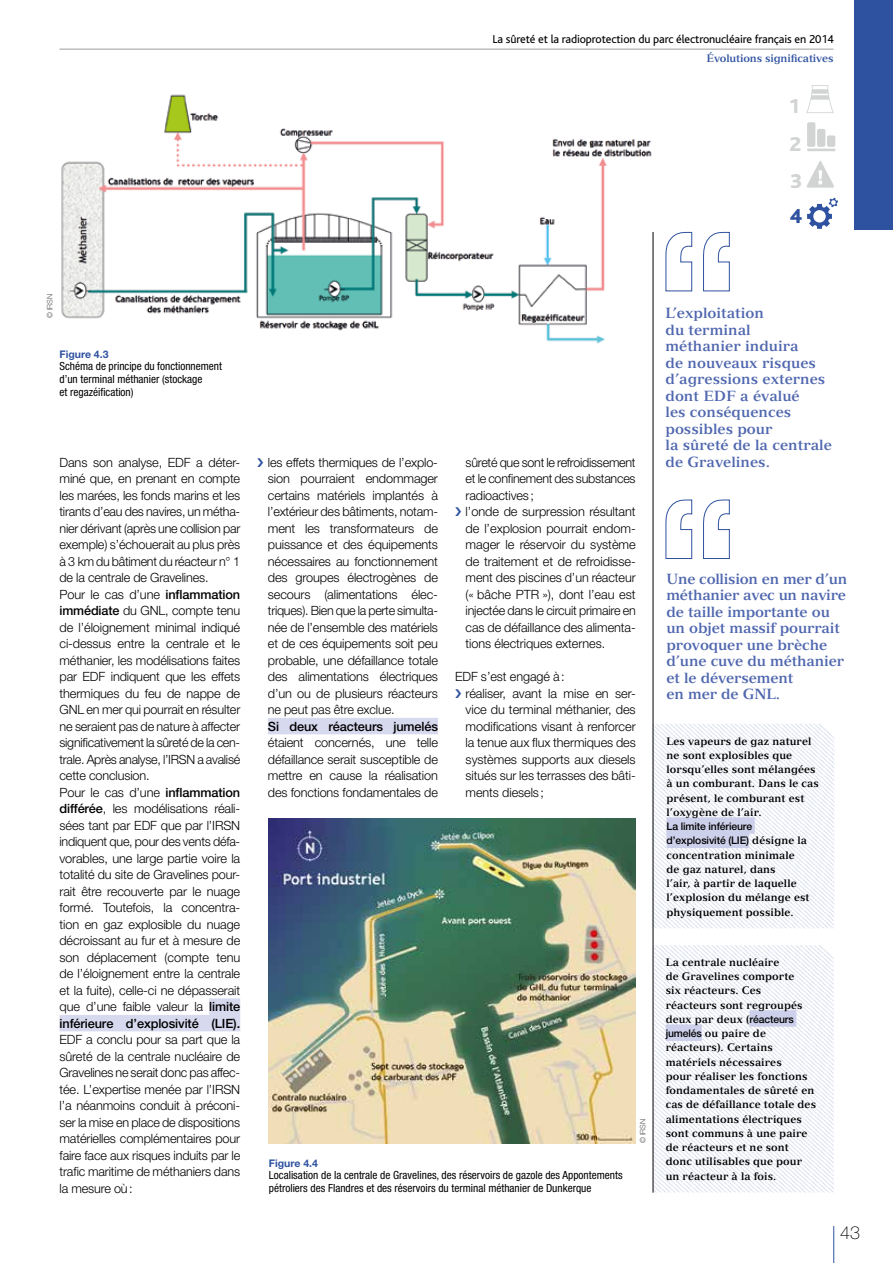
<style>
.page{position:relative;width:893px;height:1263px;background:#fff}
.page>*{position:absolute;margin:0;border:0;box-sizing:border-box;transform-origin:0 0}
.t1{font:800 21px "Bliss";color:#d2d4d4}
.t2{font:800 21px "Bliss";color:#2f52a0}
.t3{font:100 18px "Helvetica Neue LT Std";color:#000}
.t4{font:700 14.25px/16.5px "Versailles LT Com";color:#5067af}
.t5{font:300 12.75px/16.5px "Helvetica Neue LT Std";letter-spacing:-.01em;color:#000}
.t6{font:500 12.75px "Helvetica Neue LT Std";letter-spacing:-.01em;color:#000}
.t7{font:12px "Bliss";letter-spacing:-.01em;color:#000}
.t8{font:condensed 11.25px/12.8px "Helvetica Neue LT Std";color:#000}
.t9{font:700 10.5px/14.2px "Versailles LT Com";letter-spacing:.01em;color:#000}
.t10{font:500 10.5px/14.2px "Helvetica Neue LT Std";letter-spacing:-.01em;color:#000}
.t11{font:700 10.5px "Versailles LT Com";letter-spacing:-.015em;color:#2f52a0}
.t12{font:700 10.5px "Helvetica Neue LT Std";color:#2f52a0}
.t13{font:300 7.5px "Helvetica Neue LT Std";letter-spacing:-.005em;color:#575756}
.s1{font-weight:500}
.s2{font-family:"Versailles LT Com";font-weight:700}
.s3{font-family:"Helvetica Neue LT Std";font-weight:500}
</style>
<div class="page">
<hr style="left:60px;top:49px;width:773px;height:1px;background:#9d9d9c">
<hr style="left:833px;top:1226px;width:1px;height:37px;background:#2f52a0">
<svg style="left:807px;top:198px;width:31px;height:31px"></svg>
<svg style="left:806px;top:85px;width:28px;height:28px"></svg>
<div style="left:807px;top:122px;width:8px;height:25px;background:#d2d4d4;border-radius:2px"></div>
<div style="left:817px;top:129px;width:8px;height:18px;background:#d2d4d4;border-radius:2px"></div>
<div style="left:827px;top:135px;width:8px;height:12px;background:#d2d4d4;border-radius:2px"></div>
<hr style="left:807px;top:149px;width:28px;height:2px;background:#d2d4d4">
<svg style="left:806px;top:160px;width:28px;height:28px"></svg>
<div style="left:855px;top:0;width:38px;height:230px;background:#2f52a0"></div>
<img style="left:61px;top:94px;width:592px;height:255px">
<img style="left:652px;top:724px;width:182px;height:204px">
<img style="left:654px;top:945px;width:180px;height:247px">
<hr style="left:653px;top:232px;width:1px;height:961px;background:#000">
<svg style="left:665px;top:231px;width:65px;height:61px"></svg>
<svg style="left:665px;top:499px;width:65px;height:60px"></svg>
<div style="left:209px;top:998px;width:31px;height:17px;background:#d7d9ee"></div>
<div style="left:60px;top:1015px;width:180px;height:16px;background:#d7d9ee"></div>
<div style="left:268px;top:718px;width:170px;height:16px;background:#d7d9ee"></div>
<div style="left:666px;top:817px;width:89px;height:17px;background:#cdd0ea"></div>
<div style="left:666px;top:831px;width:83px;height:17px;background:#cdd0ea"></div>
<div style="left:749px;top:1010px;width:47px;height:17px;background:#cdd0ea"></div>
<div style="left:666px;top:1024px;width:36px;height:17px;background:#cdd0ea"></div>
<img style="left:269px;top:819px;width:367px;height:324px">
<p class="t7" style="left:492px;top:33px;width:343px">La sûreté et la radioprotection du parc électronucléaire français en 2014</p>
<p class="t11" style="left:706px;top:52px;width:129px">Évolutions significatives</p>
<h1 class="t1" style="left:789px;top:95px;width:13px">1</h1>
<h1 class="t1" style="left:789px;top:134px;width:13px">2</h1>
<h1 class="t1" style="left:790px;top:171px;width:13px">3</h1>
<p class="t13" style="left:45px;top:318px;width:26px;rotate:-90deg">© IRSN</p>
<p class="t12" style="left:60px;top:347px;width:51px">Figure 4.3</p>
<p class="t8" style="left:60px;top:360px;width:164px">Schéma de principe du fonctionnement d’un terminal méthanier (stockage<br>et regazéification)</p>
<h1 class="t2" style="left:790px;top:206px;width:13px">4</h1>
<p class="t4" style="left:665px;top:305px;width:168px">L’exploitation<br>du terminal<br>méthanier induira<br>de nouveaux risques d’agressions externes dont EDF a évalué<br>les conséquences possibles pour<br>la sûreté de la centrale</p>
<p class="t5" style="left:60px;top:453px;width:182px">Dans son analyse, EDF a déter-</p>
<p class="t4" style="left:665px;top:453px;width:106px">de Gravelines.</p>
<p class="t5" style="left:60px;top:470px;width:182px">miné que, en prenant en compte les marées, les fonds marins et les tirants d’eau des navires, un métha&shy;nier dérivant (après une collision par exemple) s’échouerait au plus près à 3 km du bâtiment du réacteur n° 1 de la centrale de Gravelines.<br>Pour le cas d’une <span class="s1">inflammation immédiate</span> du GNL, compte tenu de l’éloignement minimal indiqué ci-dessus entre la centrale et le méthanier, les modélisations faites par EDF indiquent que les effets thermiques du feu de nappe de GNL en mer qui pourrait en résulter ne seraient pas de nature à affecter significativement la sûreté de la cen&shy;trale. Après analyse, l’IRSN a avalisé cette conclusion.<br>Pour le cas d’une <span class="s1">inflammation différée</span>, les modélisations réali&shy;sées tant par EDF que par l’IRSN indiquent que, pour des vents défa&shy;vorables, une large partie voire la totalité du site de Gravelines pour&shy;rait être recouverte par le nuage formé. Toutefois, la concentra&shy;tion en gaz explosible du nuage décroissant au fur et à mesure de son déplacement (compte tenu de l’éloignement entre la centrale et la fuite), celle-ci ne dépasserait que d’une faible valeur la <span class="s1">limite inférieure d’explosivité (LIE).</span></p>
<p class="t5" style="left:60px;top:1031px;width:182px;text-align:justify">EDF a conclu pour sa part que la sûreté de la centrale nucléaire de Gravelines ne serait donc pas affec&shy;tée. L’expertise menée par l’IRSN l’a néanmoins conduit à préconi&shy;ser la mise en place de dispositions matérielles complémentaires pour faire face aux risques induits par le trafic maritime de méthaniers dans la mesure où:</p>
<p class="t5" style="left:466px;top:453px;width:172px">sûreté que sont le refroidissement et le confinement des substances radioactives;<br>l’onde de surpression résultant de l’explosion pourrait endom&shy;mager le réservoir du système de traitement et de refroidisse&shy;ment des piscines d’un réacteur (« bâche PTR »), dont l’eau est injectée dans le circuit primaire en cas de défaillance des alimenta&shy;tions électriques externes.</p>
<p class="t5" style="left:466px;top:668px;width:172px;text-indent:-11px">EDF s’est engagé à:<br>réaliser, avant la mise en ser&shy;vice du terminal méthanier, des modifications visant à renforcer la tenue aux flux thermiques des systèmes supports aux diesels situés sur les terrasses des bâti&shy;ments diesels;</p>
<p class="t5" style="left:268px;top:453px;width:172px;text-align:justify">les effets thermiques de l’explo&shy;sion pourraient endommager certains matériels implantés à l’extérieur des bâtiments, notam&shy;ment les transformateurs de puissance et des équipements nécessaires au fonctionnement des groupes électrogènes de secours (alimentations élec&shy;triques). Bien que la perte simulta&shy;née de l’ensemble des matériels et de ces équipements soit peu probable, une défaillance totale des alimentations électriques d’un ou de plusieurs réacteurs ne peut pas être exclue.</p>
<p class="t6" style="left:268px;top:718px;width:172px">Si deux réacteurs jumelés</p>
<p class="t5" style="left:268px;top:734px;width:172px;text-align:justify">étaient concernés, une telle défaillance serait susceptible de mettre en cause la réalisation des fonctions fondamentales de</p>
<p class="t4" style="left:666px;top:571px;width:182px">Une collision en mer d’un méthanier avec un navire de taille importante ou un objet massif pourrait provoquer une brèche d’une cuve du méthanier et le déversement<br>en mer de GNL.</p>
<p class="t9" style="left:666px;top:734px;width:154px">Les vapeurs de gaz naturel ne sont explosibles que lorsqu’elles sont mélangées à un comburant. Dans le cas présent, le comburant est l’oxygène de l’air.</p>
<p class="t10" style="left:666px;top:819px;width:142px">La limite inférieure d’explosivité (LIE) <span class="s2">désigne la</span></p>
<p class="t9" style="left:666px;top:848px;width:145px">concentration minimale de gaz naturel, dans<br>l’air, à partir de laquelle l’explosion du mélange est physiquement possible.</p>
<p class="t9" style="left:666px;top:955px;width:152px">La centrale nucléaire<br>de Gravelines comporte<br>six réacteurs. Ces<br>réacteurs sont regroupés deux par deux (<span class="s3">réacteurs jumelés</span> ou paire de réacteurs). Certains matériels nécessaires<br>pour réaliser les fonctions fondamentales de sûreté en cas de défaillance totale des alimentations électriques sont communs à une paire de réacteurs et ne sont donc utilisables que pour un réacteur à la fois.</p>
<p class="t13" style="left:638px;top:1143px;width:26px;rotate:-90deg">© IRSN</p>
<p class="t12" style="left:269px;top:1156px;width:51px">Figure 4.4</p>
<p class="t8" style="left:269px;top:1169px;width:355px">Localisation de la centrale de Gravelines, des réservoirs de gazole des Appontements pétroliers des Flandres et des réservoirs du terminal méthanier de Dunkerque</p>
<h2 class="t3" style="left:840px;top:1222px;width:22px">43</h2>
</div>
